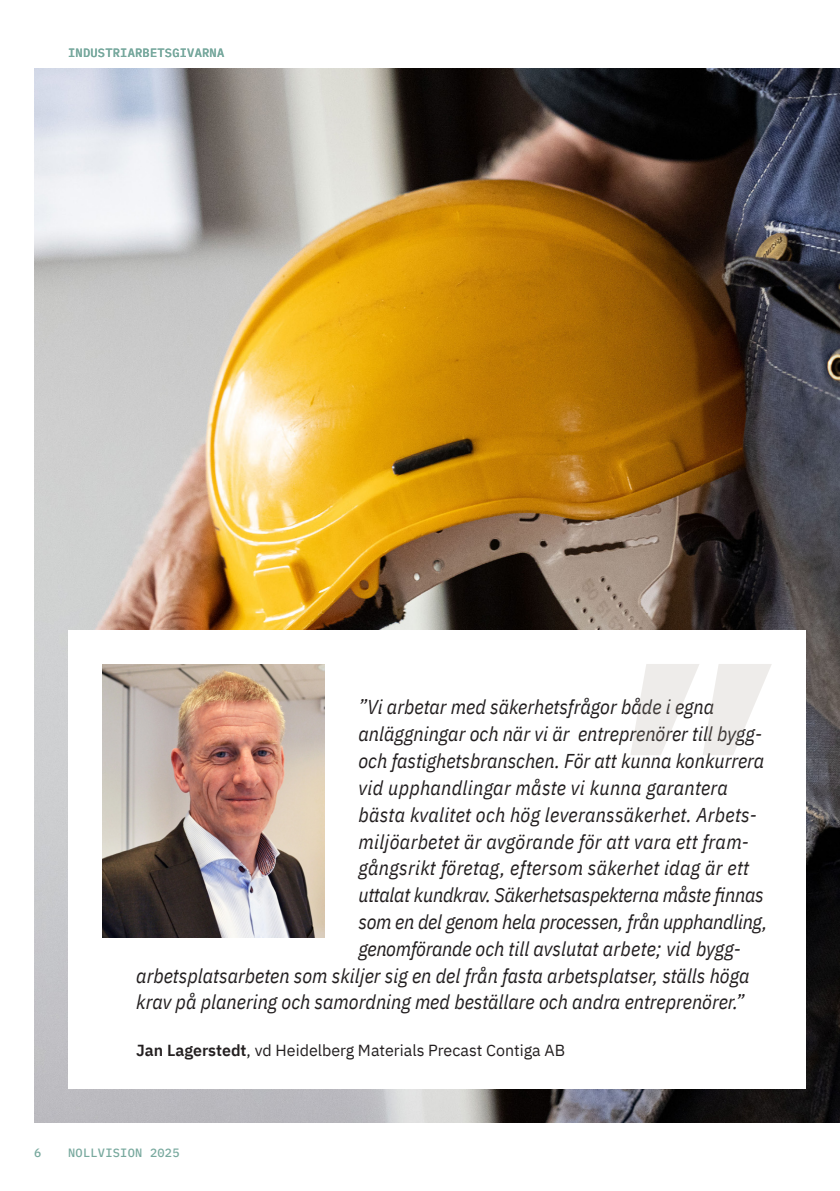
<style>
.page{position:relative;width:840px;height:1191px;background:#fff}
.page>*{position:absolute;margin:0;border:0;box-sizing:border-box;transform-origin:0 0}
.Quotes{font:italic 20px "IBM Plex Sans Cond";color:#231f20}
.Bildtexter{font:16px "IBM Plex Sans";color:#231f20}
.Meta{font:500 12px "IBM Plex Mono";letter-spacing:.02em;color:#78a99e}
.s1{font-weight:600}
</style>
<div class="page">
<img style="left:34px;top:68px;width:805px;height:1055px">
<div style="left:68px;top:631px;width:737px;height:458px;background:#fff"></div>
<img style="left:102px;top:665px;width:222px;height:273px">
<svg style="left:630px;top:664px;width:141px;height:91px"></svg>
<p class="Meta" style="left:68px;top:44px;width:158px">INDUSTRIARBETSGIVARNA</p>
<p class="Quotes" style="left:358px;top:692px;width:357px">”Vi arbetar med säkerhetsfrågor både i egna</p>
<p class="Quotes" style="left:358px;top:718px;width:405px">anläggningar och när vi är entreprenörer till bygg-</p>
<p class="Quotes" style="left:358px;top:745px;width:407px">och fastighetsbranschen. För att kunna konkurrera</p>
<p class="Quotes" style="left:358px;top:772px;width:371px">vid upphandlingar måste vi kunna garantera</p>
<p class="Quotes" style="left:358px;top:799px;width:399px">bästa kvalitet och hög leveranssäkerhet. Arbets-</p>
<p class="Quotes" style="left:358px;top:826px;width:391px">miljöarbetet är avgörande för att vara ett fram-</p>
<p class="Quotes" style="left:358px;top:852px;width:392px">gångsrikt företag, eftersom säkerhet idag är ett</p>
<p class="Quotes" style="left:358px;top:879px;width:406px">uttalat kundkrav. Säkerhetsaspekterna måste finnas</p>
<p class="Quotes" style="left:358px;top:906px;width:410px">som en del genom hela processen, från upphandling,</p>
<p class="Quotes" style="left:358px;top:933px;width:383px">genomförande och till avslutat arbete; vid bygg-</p>
<p class="Quotes" style="left:136px;top:960px;width:614px">arbetsplatsarbeten som skiljer sig en del från fasta arbetsplatser, ställs höga</p>
<p class="Quotes" style="left:136px;top:986px;width:609px">krav på planering och samordning med beställare och andra entreprenörer.”</p>
<p class="Bildtexter" style="left:136px;top:1038px;width:430px"><span class="s1">Jan Lagerstedt</span>, vd Heidelberg Materials Precast Contiga AB</p>
<p class="Meta" style="left:34px;top:1143px;width:9px">6</p>
<p class="Meta" style="left:68px;top:1143px;width:113px">NOLLVISION 2025</p>
</div>
